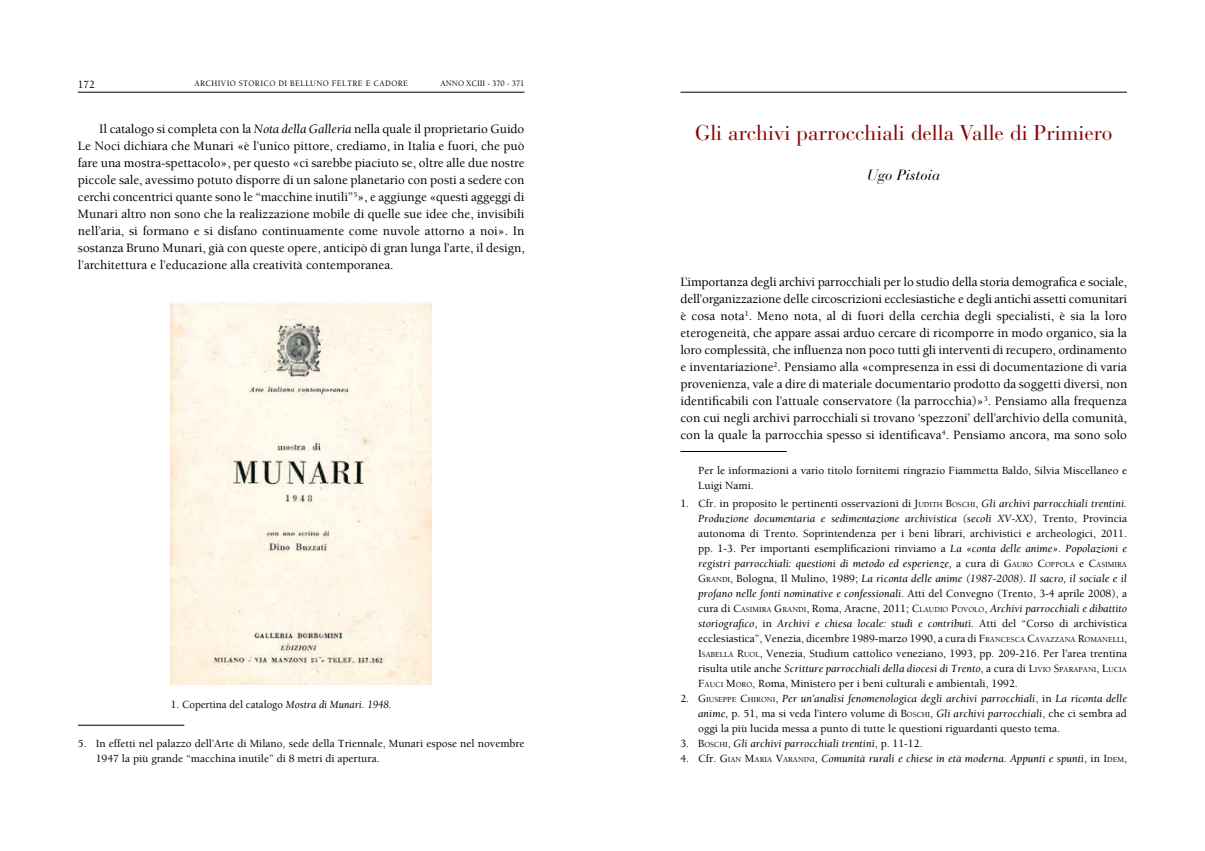
<style>
.page{position:relative;width:1205px;height:851px;background:#fff}
.page>*{position:absolute;margin:0;border:0;box-sizing:border-box;transform-origin:0 0}
.t1{font:21.25px "Bauer Bodoni Std";color:#8b0304}
.t2{font:italic 14.75px "Bauer Bodoni Std";color:#000}
.t3{font:500 13.12px/17px "Berkeley Std";color:#000;text-align:justify}
.t4{font:500 11.25px/15px "Berkeley Std";color:#000}
.t5{font:italic 11.25px "Berkeley Std";color:#000}
.t6{font:500 11.25px "Berkeley Std";color:#000;scale:.96 1}
.t7{font:500 11.25px "Berkeley Std";color:#000;scale:.96 1}
.t8{font:500 8.5px "Berkeley Std";letter-spacing:.05em;color:#000;scale:.96 1}
.t9{font:500 8.5px "Berkeley Std";color:#000;scale:.96 1}
.s1{font-weight:400;font-style:italic}
.s2{font-style:inherit}
.s3{font-size:7.88px}
.s4{font-weight:500;font-style:normal}
.s5{font-weight:500;font-style:normal;font-size:7.88px}
</style>
<div class="page">
<hr style="left:680px;top:92px;width:447px;height:1px;background:#000">
<hr style="left:78px;top:92px;width:446px;height:1px;background:#000">
<hr style="left:680px;top:451px;width:107px;height:1px;background:#000">
<hr style="left:78px;top:725px;width:106px;height:1px;background:#000">
<img style="left:171px;top:302px;width:261px;height:382px">
<p class="t7" style="left:78px;top:78px;width:19px">172</p>
<p class="t8" style="left:194px;top:79px;width:224px">ARCHIVIO STORICO DI BELLUNO FELTRE E CADORE</p>
<p class="t9" style="left:441px;top:79px;width:89px">ANNO XCIII - 370 - 371</p>
<p class="t3" style="left:78px;top:121px;width:448px;text-indent:21px">Il catalogo si completa con la <span class="s1">Nota della Galleria</span> nella quale il proprietario Guido Le Noci dichiara che Munari «è l’unico pittore, crediamo, in Italia e fuori, che può fare una mostra-spettacolo», per questo «ci sarebbe piaciuto se, oltre alle due nostre piccole sale, avessimo potuto disporre di un salone planetario con posti a sedere con cerchi concentrici quante sono le “macchine inutili”<sup>5</sup>», e aggiunge «questi aggeggi di Munari altro non sono che la realizzazione mobile di quelle sue idee che, invisibili nell’aria, si formano e si disfano continuamente come nuvole attorno a noi». In sostanza Bruno Munari, già con queste opere, anticipò di gran lunga l’arte, il design, l’architettura e l’educazione alla creatività contemporanea.</p>
<p class="t6" style="left:171px;top:698px;width:231px">1. Copertina del catalogo <span class="s1">Mostra di Munari. 1948.</span></p>
<p class="t4" style="left:96px;top:736px;width:430px;text-indent:-18px">5. In effetti nel palazzo dell’Arte di Milano, sede della Triennale, Munari espose nel novembre<br>1947 la più grande “macchina inutile” di 8 metri di apertura.</p>
<h1 class="t1" style="left:695px;top:120px;width:419px">Gli archivi parrocchiali della Valle di Primiero</h1>
<h2 class="t2" style="left:867px;top:166px;width:74px">Ugo Pistoia</h2>
<p class="t3" style="left:680px;top:273px;width:448px">L’importanza degli archivi parrocchiali per lo studio della storia demografica e sociale, dell’organizzazione delle circoscrizioni ecclesiastiche e degli antichi assetti comunitari è cosa nota<sup>1</sup>. Meno nota, al di fuori della cerchia degli specialisti, è sia la loro eterogeneità, che appare assai arduo cercare di ricomporre in modo organico, sia la loro complessità, che influenza non poco tutti gli interventi di recupero, ordinamento e inventariazione<sup>2</sup>. Pensiamo alla «compresenza in essi di documentazione di varia provenienza, vale a dire di materiale documentario prodotto da soggetti diversi, non identificabili con l’attuale conservatore (la parrocchia)»<sup>3</sup>. Pensiamo alla frequenza con cui negli archivi parrocchiali si trovano ‘spezzoni’ dell’archivio della comunità, con la quale la parrocchia spesso si identificava<sup>4</sup>. Pensiamo ancora, ma sono solo</p>
<p class="t4" style="left:698px;top:462px;width:430px">Per le informazioni a vario titolo fornitemi ringrazio Fiammetta Baldo, Silvia Miscellaneo e<br>Luigi Nami.</p>
<p class="t4" style="left:698px;top:496px;width:430px;text-align:justify;text-indent:-18px">1. Cfr. in proposito le pertinenti osservazioni di <span class="s2">J</span><span class="s3">UDITH</span> <span class="s2">B</span><span class="s3">OSCHI</span>, <span class="s1">Gli archivi parrocchiali trentini.<br>Produzione documentaria e sedimentazione archivistica (secoli XV-XX)</span>, Trento, Provincia autonoma di Trento. Soprintendenza per i beni librari, archivistici e archeologici, 2011. pp. 1-3. Per importanti esemplificazioni rinviamo a <span class="s1">La «conta delle anime». Popolazioni e registri parrocchiali: questioni di metodo ed esperienze,</span> a cura di <span class="s2">G</span><span class="s3">AURO</span> <span class="s2">C</span> <span class="s3">OPPOLA</span> e <span class="s2">C</span><span class="s3">ASIMIRA </span><span class="s2">G</span><span class="s3">RANDI</span>, Bologna, Il Mulino, 1989; <span class="s1">La riconta delle anime (1987-2008). Il sacro, il sociale e il profano nelle fonti nominative e confessionali.</span> Atti del Convegno (Trento, 3-4 aprile 2008), a cura di <span class="s2">C</span><span class="s3">ASIMIRA</span> <span class="s2">G</span><span class="s3">RANDI</span>, Roma, Aracne, 2011; <span class="s2">C</span><span class="s3">LAUDIO</span> <span class="s2">P</span><span class="s3">OVOLO</span>, <span class="s1">Archivi parrocchiali e dibattito storiografico</span>, in <span class="s1">Archivi e chiesa locale: studi e contributi.</span> Atti del “Corso di archivistica ecclesiastica”, Venezia, dicembre 1989-marzo 1990, a cura di <span class="s2">F</span><span class="s3">RANCESCA</span> <span class="s2">C</span><span class="s3">AVAZZANA</span> <span class="s2">R</span><span class="s3">OMANELLI</span><span class="s2">, I</span><span class="s3">SABELLA</span> <span class="s2">R</span><span class="s3">UOL</span>, Venezia, Studium cattolico veneziano, 1993, pp. 209-216. Per l’area trentina risulta utile anche <span class="s1">Scritture parrocchiali della diocesi di Trento</span>, a cura di <span class="s2">L</span><span class="s3">IVIO</span> <span class="s2">S</span><span class="s3">PARAPANI</span><span class="s2">, L</span><span class="s3">UCIA </span><span class="s2">F</span><span class="s3">AUCI</span> <span class="s2">M</span><span class="s3">ORO</span>, Roma, Ministero per i beni culturali e ambientali, 1992.</p>
<p class="t4" style="left:698px;top:691px;width:430px;text-align:justify;text-indent:-18px">2. <span class="s2">G</span><span class="s3">IUSEPPE</span> <span class="s2">C</span><span class="s3">HIRONI</span>, <span class="s1">Per un’analisi fenomenologica degli archivi parrocchiali</span>, in <span class="s1">La riconta delle anime</span>, p. 51, ma si veda l’intero volume di <span class="s2">B</span><span class="s3">OSCHI</span><span class="s2">,</span> <span class="s1">Gli archivi parrocchiali</span>, che ci sembra ad oggi la più lucida messa a punto di tutte le questioni riguardanti questo tema.</p>
<p class="t5" style="left:680px;top:737px;width:244px"><span class="s4">3.</span> <span class="s4">B</span><span class="s5">OSCHI</span><span class="s4">,</span> Gli archivi parrocchiali trentini<span class="s4">, p. 11-12.</span></p>
<p class="t5" style="left:680px;top:752px;width:448px"><span class="s4">4. Cfr.</span> <span class="s4">G</span><span class="s5">IAN</span> <span class="s4">M</span><span class="s5">ARIA</span> <span class="s4">V</span><span class="s5">ARANINI</span><span class="s4">,</span> Comunità rurali e chiese in età moderna. Appunti e spunti<span class="s4">, in</span> <span class="s4">I</span><span class="s5">DEM</span><span class="s4">,</span></p>
</div>
